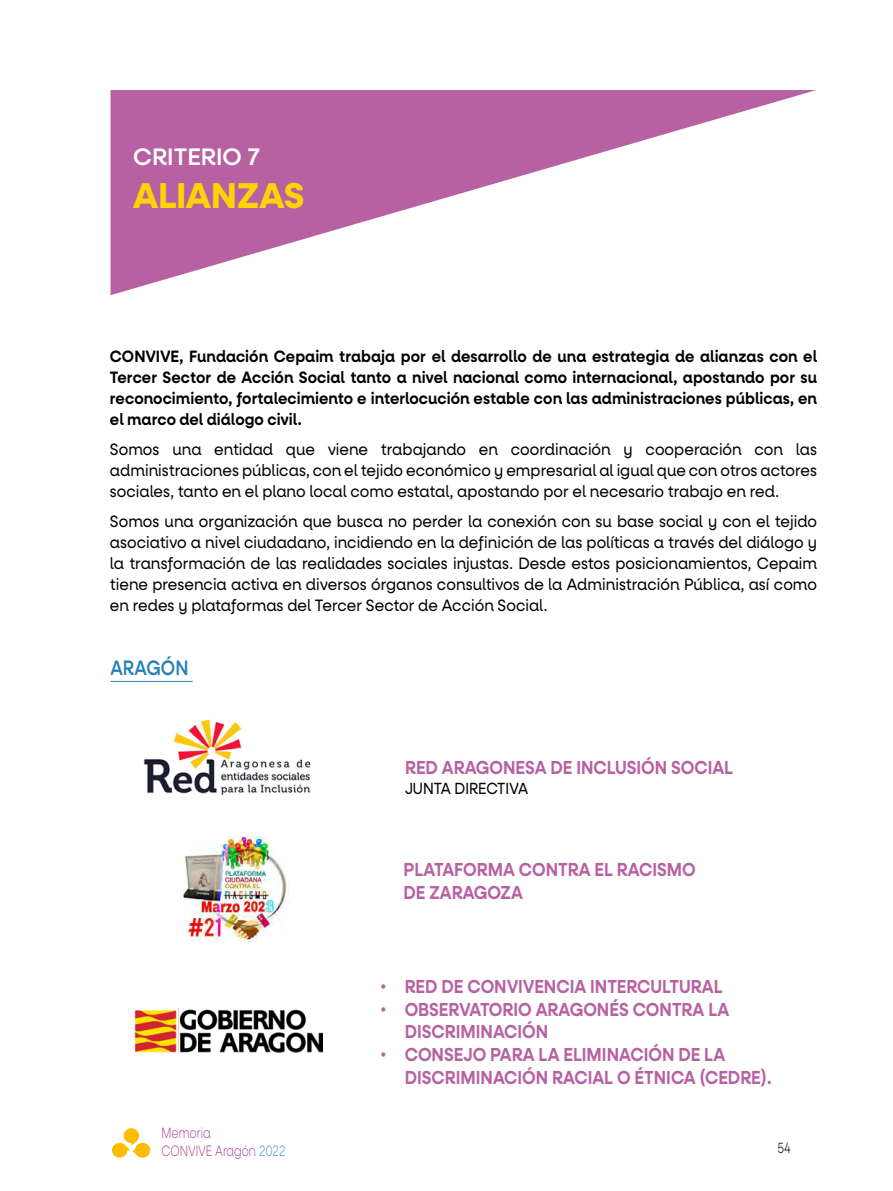
<style>
.page{position:relative;width:893px;height:1191px;background:#fff}
.page>*{position:absolute;margin:0;border:0;box-sizing:border-box;transform-origin:0 0}
.t1{font:700 36px "Neulis Alt";letter-spacing:-.01em;color:#ffd208}
.t2{font:500 24px "Neulis Alt";color:#fff}
.t3{font:500 21px "Neulis Alt";letter-spacing:.005em;color:#2783b7;scale:.85 1}
.t4{font:600 18.9px/22.6px "Neulis Alt";color:#b761a2;scale:.9 1}
.t5{font:16.5px/21px "Neulis Alt";letter-spacing:.005em;color:#000;text-align:justify;scale:.93 1}
.t6{font:600 16.5px/21px "Neulis Alt";letter-spacing:.005em;color:#000;text-align:justify;scale:.93 1}
.t7{font:16.2px "Neulis Alt";color:#000;scale:.9 1}
.t8{font:200 15px/18px "Neulis Alt";color:#9a1b7d;scale:.75 1}
.t9{font:300 15px "Neulis";color:#121329;scale:.75 1}
.s1{color:#2783b7}
</style>
<div class="page">
<svg style="left:112px;top:1128px;width:38px;height:29px"></svg>
<svg style="left:111px;top:90px;width:705px;height:205px"></svg>
<hr style="left:111px;top:681px;width:82px;height:1px;background:#2783b7">
<img style="left:143px;top:719px;width:168px;height:76px">
<img style="left:134px;top:1008px;width:188px;height:45px">
<img style="left:183px;top:836px;width:105px;height:105px">
<h2 class="t2" style="left:133px;top:142px;width:128px">CRITERIO 7</h2>
<h1 class="t1" style="left:133px;top:174px;width:173px">ALIANZAS</h1>
<p class="t6" style="left:110px;top:346px;width:762px">CONVIVE, Fundación Cepaim trabaja por el desarrollo de una estrategia de alianzas con el Tercer Sector de Acción Social tanto a nivel nacional como internacional, apostando por su reconocimiento, fortalecimiento e interlocución estable con las administraciones públicas, en el marco del diálogo civil.</p>
<p class="t5" style="left:110px;top:439px;width:762px">Somos una entidad que viene trabajando en coordinación y cooperación con las administraciones públicas, con el tejido económico y empresarial al igual que con otros actores sociales, tanto en el plano local como estatal, apostando por el necesario trabajo en red.</p>
<p class="t5" style="left:110px;top:511px;width:762px">Somos una organización que busca no perder la conexión con su base social y con el tejido asociativo a nivel ciudadano, incidiendo en la definición de las políticas a través del diálogo y la transformación de las realidades sociales injustas. Desde estos posicionamientos, Cepaim tiene presencia activa en diversos órganos consultivos de la Administración Pública, así como en redes y plataformas del Tercer Sector de Acción Social.</p>
<p class="t3" style="left:111px;top:656px;width:93px">ARAGÓN</p>
<p class="t8" style="left:162px;top:1124px;width:167px">Memoria<br>CONVIVE Aragón <span class="s1">2022</span></p>
<p class="t4" style="left:405px;top:757px;width:366px">RED ARAGONESA DE INCLUSIÓN SOCIAL</p>
<p class="t7" style="left:405px;top:779px;width:138px">JUNTA DIRECTIVA</p>
<p class="t4" style="left:404px;top:858px;width:326px">PLATAFORMA CONTRA EL RACISMO<br>DE ZARAGOZA</p>
<p class="t4" style="left:380px;top:975px;width:382px">• RED DE CONVIVENCIA INTERCULTURAL</p>
<p class="t4" style="left:405px;top:998px;width:362px;text-indent:-24px">• OBSERVATORIO ARAGONÉS CONTRA LA<br>DISCRIMINACIÓN</p>
<p class="t4" style="left:405px;top:1043px;width:409px;text-indent:-24px">• CONSEJO PARA LA ELIMINACIÓN DE LA<br>DISCRIMINACIÓN RACIAL O ÉTNICA (CEDRE).</p>
<p class="t9" style="left:778px;top:1139px;width:19px">54</p>
</div>
